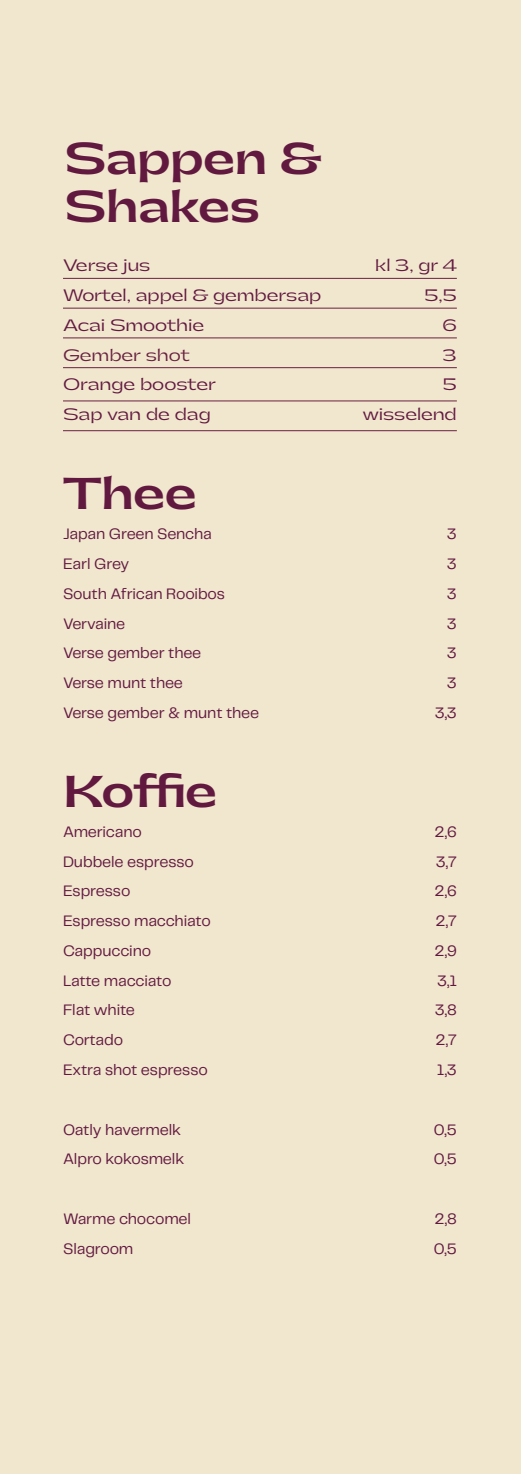
<style>
.page{position:relative;width:521px;height:1474px;background:#fff}
.page>*{position:absolute;margin:0;border:0;box-sizing:border-box;transform-origin:0 0}
.t1{font:700 42px "Gatwick";letter-spacing:-.01em;color:#621940}
.t2{font:15.75px "Telegraf";letter-spacing:-.01em;color:#621940}
.t3{font:15.75px "Gatwick";letter-spacing:-.005em;color:#621940}
.t4{font:15.75px "Gatwick";letter-spacing:-.005em;color:#692240}
</style>
<div class="page">
<div style="left:0;top:0;width:521px;height:1473px;background:#f1e6ce"></div>
<hr style="left:63px;top:278px;width:394px;height:1px;background:#692240">
<hr style="left:63px;top:308px;width:394px;height:1px;background:#692240">
<hr style="left:63px;top:337px;width:394px;height:1px;background:#692240">
<hr style="left:63px;top:367px;width:394px;height:1px;background:#692240">
<hr style="left:63px;top:400px;width:394px;height:1px;background:#692240">
<hr style="left:63px;top:430px;width:394px;height:1px;background:#692240">
<p class="t1" style="left:64px;top:130px;width:259px">Sappen &amp;</p>
<p class="t1" style="left:64px;top:177px;width:197px">Shakes</p>
<p class="t3" style="left:63px;top:255px;width:89px">Verse jus</p>
<p class="t3" style="left:375px;top:255px;width:83px">kl 3, gr 4</p>
<p class="t3" style="left:63px;top:285px;width:260px">Wortel, appel &amp; gembersap</p>
<p class="t3" style="left:425px;top:285px;width:34px">5,5</p>
<p class="t3" style="left:63px;top:314px;width:143px">Acai Smoothie</p>
<p class="t3" style="left:442px;top:314px;width:16px">6</p>
<p class="t4" style="left:63px;top:344px;width:128px">Gember shot</p>
<p class="t3" style="left:443px;top:344px;width:16px">3</p>
<p class="t3" style="left:63px;top:374px;width:154px">Orange booster</p>
<p class="t3" style="left:443px;top:374px;width:15px">5</p>
<p class="t3" style="left:63px;top:404px;width:149px">Sap van de dag</p>
<p class="t3" style="left:363px;top:404px;width:96px">wisselend</p>
<p class="t1" style="left:63px;top:465px;width:135px">Thee</p>
<p class="t2" style="left:63px;top:523px;width:150px">Japan Green Sencha</p>
<p class="t2" style="left:447px;top:523px;width:11px">3</p>
<p class="t2" style="left:63px;top:553px;width:68px">Earl Grey</p>
<p class="t2" style="left:447px;top:553px;width:11px">3</p>
<p class="t2" style="left:63px;top:583px;width:164px">South African Rooibos</p>
<p class="t2" style="left:447px;top:583px;width:11px">3</p>
<p class="t2" style="left:63px;top:612px;width:64px">Vervaine</p>
<p class="t2" style="left:447px;top:612px;width:11px">3</p>
<p class="t2" style="left:63px;top:642px;width:140px">Verse gember thee</p>
<p class="t2" style="left:447px;top:642px;width:11px">3</p>
<p class="t2" style="left:63px;top:672px;width:121px">Verse munt thee</p>
<p class="t2" style="left:447px;top:672px;width:11px">3</p>
<p class="t2" style="left:63px;top:702px;width:198px">Verse gember &amp; munt thee</p>
<p class="t2" style="left:435px;top:702px;width:24px">3,3</p>
<p class="t1" style="left:63px;top:762px;width:156px">Koffie</p>
<p class="t2" style="left:63px;top:821px;width:80px">Americano</p>
<p class="t2" style="left:435px;top:821px;width:24px">2,6</p>
<p class="t2" style="left:63px;top:850px;width:133px">Dubbele espresso</p>
<p class="t2" style="left:436px;top:850px;width:22px">3,7</p>
<p class="t2" style="left:63px;top:880px;width:69px">Espresso</p>
<p class="t2" style="left:435px;top:880px;width:24px">2,6</p>
<p class="t2" style="left:63px;top:910px;width:149px">Espresso macchiato</p>
<p class="t2" style="left:436px;top:910px;width:23px">2,7</p>
<p class="t2" style="left:63px;top:940px;width:90px">Cappuccino</p>
<p class="t2" style="left:434px;top:940px;width:24px">2,9</p>
<p class="t2" style="left:63px;top:969px;width:110px">Latte macciato</p>
<p class="t2" style="left:437px;top:969px;width:21px">3,1</p>
<p class="t2" style="left:63px;top:999px;width:74px">Flat white</p>
<p class="t2" style="left:435px;top:999px;width:24px">3,8</p>
<p class="t2" style="left:63px;top:1029px;width:62px">Cortado</p>
<p class="t2" style="left:436px;top:1029px;width:23px">2,7</p>
<p class="t2" style="left:63px;top:1059px;width:146px">Extra shot espresso</p>
<p class="t2" style="left:437px;top:1059px;width:21px">1,3</p>
<p class="t2" style="left:63px;top:1118px;width:120px">Oatly havermelk</p>
<p class="t2" style="left:434px;top:1118px;width:25px">0,5</p>
<p class="t2" style="left:63px;top:1148px;width:123px">Alpro kokosmelk</p>
<p class="t2" style="left:434px;top:1148px;width:25px">0,5</p>
<p class="t2" style="left:63px;top:1207px;width:130px">Warme chocomel</p>
<p class="t2" style="left:434px;top:1207px;width:24px">2,8</p>
<p class="t2" style="left:63px;top:1237px;width:72px">Slagroom</p>
<p class="t2" style="left:434px;top:1237px;width:25px">0,5</p>
</div>
